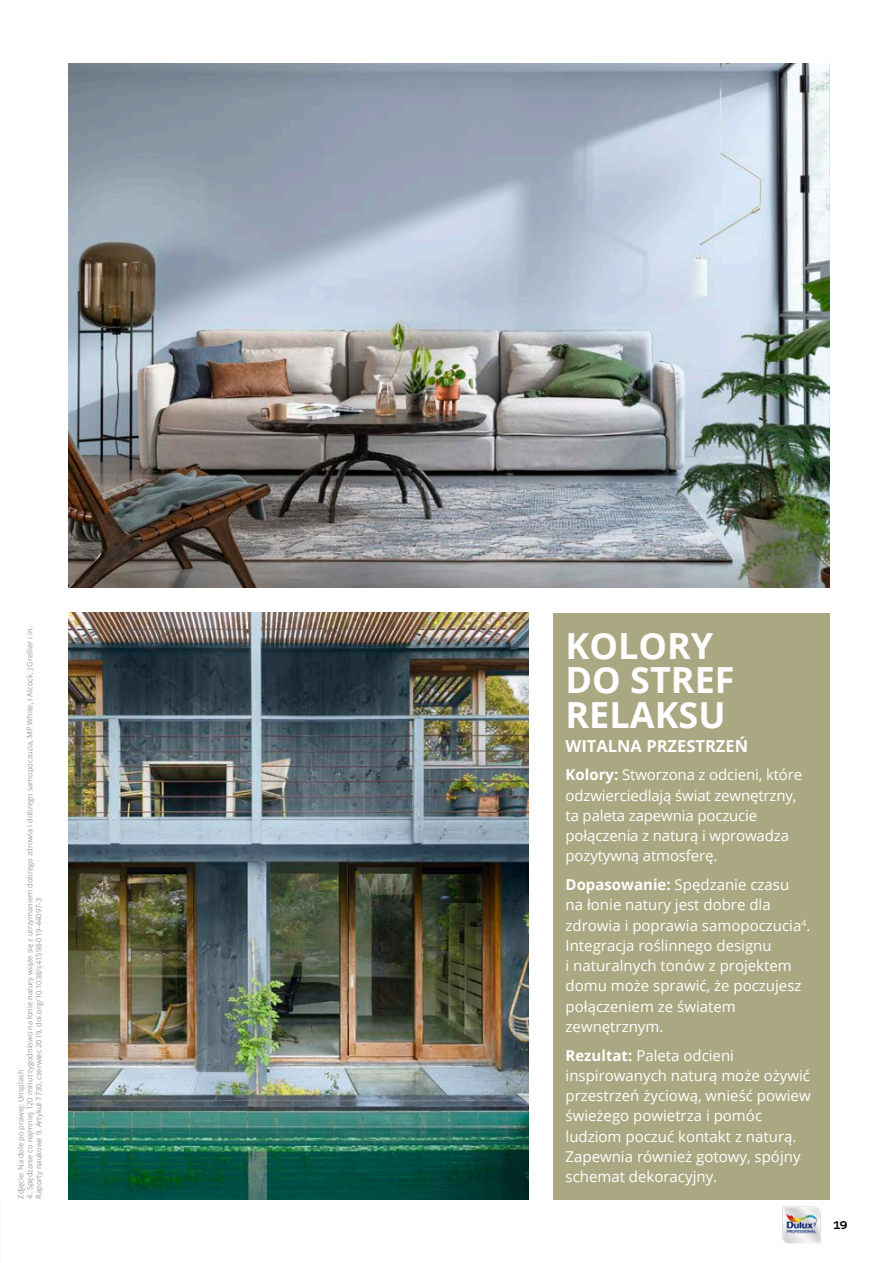
<style>
.page{position:relative;width:893px;height:1263px;background:#fff}
.page>*{position:absolute;margin:0;border:0;box-sizing:border-box;transform-origin:0 0}
.t1{font:700 36px/34.5px "Open Sans";color:#fff}
.t2{font:700 16.5px "Open Sans";color:#fff}
.t3{font:15px/20.2px "Open Sans";color:#fff}
.t4{font:700 12px "Colour Sans";color:#000}
.t5{font:7.5px/9px "Open Sans";color:#9c9c9c}
.s1{font-weight:700}
</style>
<div class="page">
<img style="left:782px;top:1206px;width:39px;height:38px">
<img style="left:68px;top:64px;width:761px;height:524px">
<img style="left:68px;top:613px;width:460px;height:586px">
<div style="left:553px;top:613px;width:276px;height:586px;background:#aaa882"></div>
<p class="t5" style="left:25px;top:1198px;width:573px;rotate:-90deg">4. Spędzanie co najmniej 120 minut tygodniowo na łonie natury wiąże się z utrzymaniem dobrego zdrowia i dobrego samopoczucia, MP White, I Alcock, J Grellier i in.<br>Raporty naukowe 9, Artykuł 7730, czerwiec 2019, doi.org/10.1038/s41598-019-44097-3</p>
<p class="t1" style="left:566px;top:627px;width:171px">KOLORY<br>DO STREF<br>RELAKSU</p>
<p class="t2" style="left:566px;top:734px;width:184px">WITALNA PRZESTRZEŃ</p>
<p class="t3" style="left:566px;top:764px;width:238px"><span class="s1">Kolory:</span> Stworzona z odcieni, które odzwierciedlają świat zewnętrzny, ta paleta zapewnia poczucie połączenia z naturą i wprowadza pozytywną atmosferę.</p>
<p class="t3" style="left:566px;top:874px;width:246px"><span class="s1">Dopasowanie:</span> Spędzanie czasu na łonie natury jest dobre dla zdrowia i poprawia samopoczucia<sup>4</sup>.<br>Integracja roślinnego designu<br>i naturalnych tonów z projektem domu może sprawić, że poczujesz połączeniem ze światem zewnętrznym.</p>
<p class="t3" style="left:566px;top:1045px;width:247px"><span class="s1">Rezultat:</span> Paleta odcieni inspirowanych naturą może ożywić przestrzeń życiową, wnieść powiew świeżego powietrza i pomóc ludziom poczuć kontakt z naturą.<br>Zapewnia również gotowy, spójny schemat dekoracyjny.</p>
<p class="t5" style="left:16px;top:1198px;width:130px;rotate:-90deg">Zdjęcie: Na dole po prawej: Unsplash</p>
<p class="t4" style="left:833px;top:1216px;width:16px">19</p>
</div>
